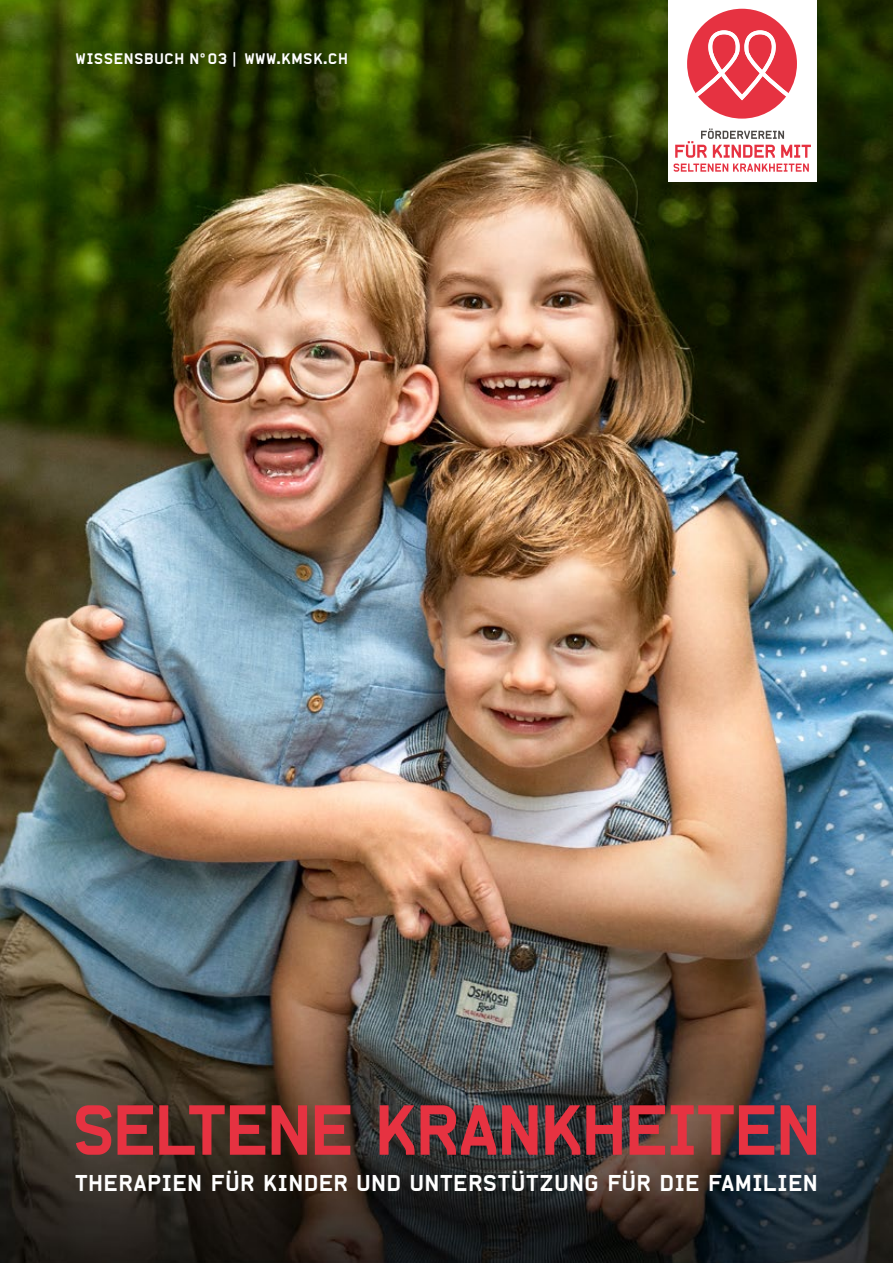
<style>
.page{position:relative;width:893px;height:1263px;background:#fff}
.page>*{position:absolute;margin:0;border:0;box-sizing:border-box;transform-origin:0 0}
.t1{font:67.05px "Alpha Headline";letter-spacing:-.085em;color:#e63241}
.t2{font:21.75px "Alpha Headline";letter-spacing:-.035em;color:#fff}
.t3{font:700 15px "Alpha Headline Pro";letter-spacing:.01em;color:#fff}
</style>
<div class="page">
<img style="left:0;top:0;width:893px;height:1263px">
<div style="left:668px;top:0;width:148px;height:182px;background:#fff"></div>
<svg style="left:687px;top:9px;width:110px;height:110px"></svg>
<svg style="left:675px;top:129px;width:136px;height:29px"></svg>
<svg style="left:673px;top:164px;width:136px;height:8px"></svg>
<p class="t3" style="left:76px;top:50px;width:274px">WISSENSBUCH N° 03 | WWW.KMSK.CH</p>
<h1 class="t1" style="left:71px;top:1087px;width:754px">SELTENE KRANKHEITEN</h1>
<p class="t2" style="left:75px;top:1169px;width:745px">THERAPIEN FÜR KINDER UND UNTERSTÜTZUNG FÜR DIE FAMILIEN</p>
</div>
